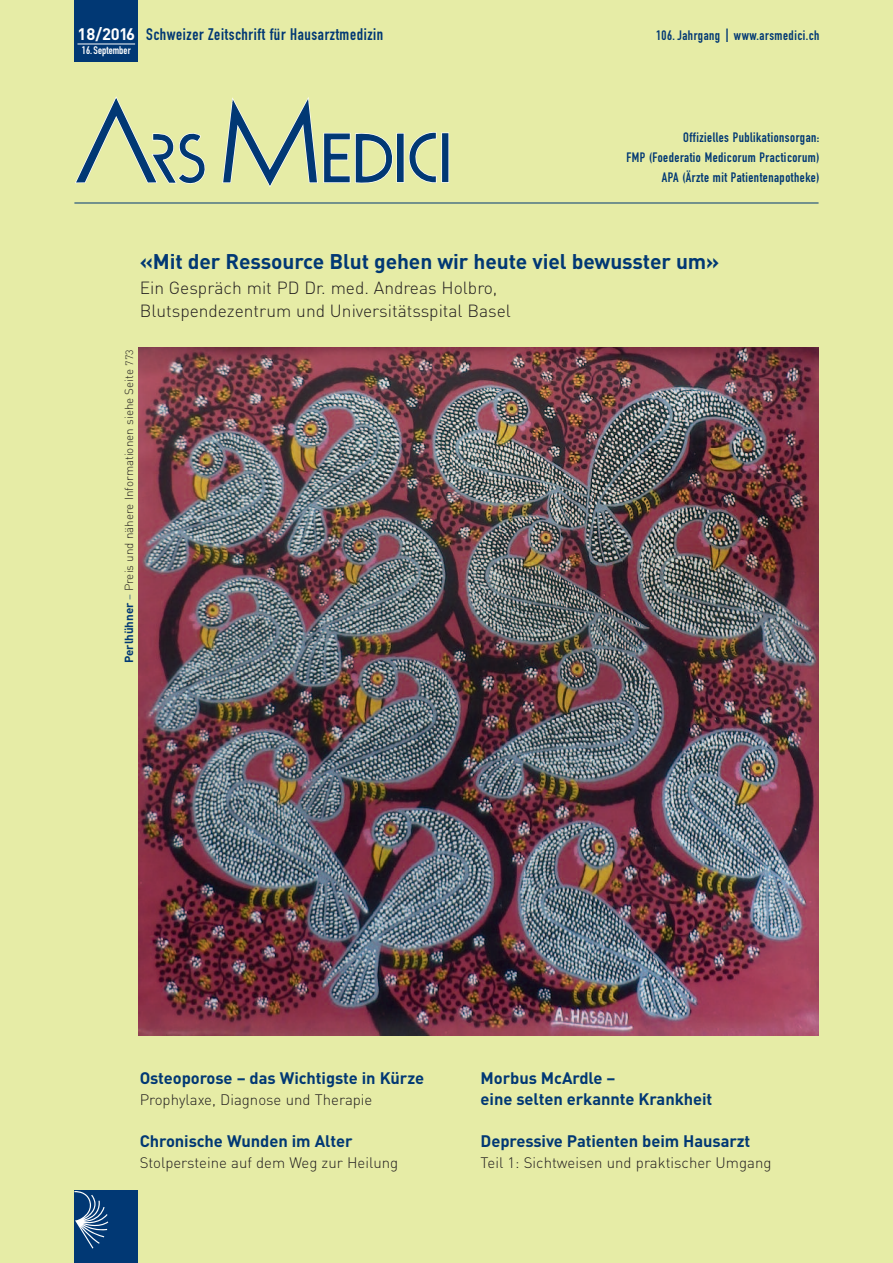
<style>
.page{position:relative;width:893px;height:1263px;background:#e6eca6}
.page>*{position:absolute;margin:0;border:0;box-sizing:border-box;transform-origin:0 0}
.t1{font:700 21px "DIN";letter-spacing:-.005em;color:#013874}
.t2{font:300 17.4px/22.5px "DIN";color:#231f20}
.t3{font:700 16.5px/21px "DIN";letter-spacing:-.005em;color:#013874}
.t4{font:16.5px "DIN Engschrift";letter-spacing:.035em;color:#013874}
.t5{font:300 15px "DIN";color:#231f20}
.t6{font:13.5px/20.2px "DIN Engschrift";letter-spacing:.035em;color:#013874;text-align:right}
.t7{font:300 11.7px "DIN";color:#231f20}
.t8{font:10.8px "DIN Engschrift";letter-spacing:.005em;color:#fff}
.s1{font-family:"DIN";font-weight:700;color:#fff}
.s2{font-size:18.9px}
.s3{font-weight:700;color:#013874}
.s4{color:#013874}
.s5{font-size:10.5px}
</style>
<div class="page">
<hr style="left:74px;top:203px;width:745px;height:1px;background:#013874">
<div style="left:74px;top:1191px;width:64px;height:72px;background:#013874"></div>
<svg style="left:74px;top:1191px;width:34px;height:57px"></svg>
<div style="left:441px;top:133px;width:8px;height:50px;border:3px solid #fff"></div>
<div style="left:396px;top:133px;width:8px;height:50px;border:3px solid #fff"></div>
<svg style="left:408px;top:132px;width:29px;height:51px"></svg>
<div style="left:443px;top:134px;width:5px;height:47px;background:#013874"></div>
<div style="left:442px;top:133px;width:6px;height:49px;border:1px solid #013874"></div>
<div style="left:398px;top:134px;width:5px;height:47px;background:#013874"></div>
<div style="left:397px;top:134px;width:7px;height:48px;border:1px solid #013874"></div>
<svg style="left:75px;top:96px;width:130px;height:88px"></svg>
<svg style="left:222px;top:97px;width:170px;height:90px"></svg>
<div style="left:74px;top:0;width:64px;height:62px;background:#013874"></div>
<hr style="left:77px;top:44px;width:58px;height:1px;background:#fff">
<img style="left:138px;top:348px;width:680px;height:687px">
<p class="t4" style="left:77px;top:28px;width:307px"><span class="s1">18/2016</span> Schweizer Zeitschrift für Hausarztmedizin</p>
<p class="t8" style="left:82px;top:47px;width:50px">16. September</p>
<p class="t6" style="left:656px;top:26px;width:165px">106. Jahrgang <span class="s2">I</span> www.arsmedici.ch</p>
<p class="t6" style="left:626px;top:128px;width:195px">Offizielles Publikationsorgan:<br>FMP (Foederatio Medicorum Practicorum)<br>APA (Ärzte mit Patientenapotheke)</p>
<p class="t1" style="left:140px;top:249px;width:581px">«Mit der Ressource Blut gehen wir heute viel bewusster um»</p>
<p class="t2" style="left:140px;top:277px;width:373px">Ein Gespräch mit PD Dr. med. Andreas Holbro,<br>Blutspendezentrum und Universitätsspital Basel</p>
<p class="t7" style="left:122px;top:663px;width:315px;rotate:-90deg"><span class="s3">Perlhühner</span> <span class="s4">–</span> Preis und nähere Informationen siehe Seite <span class="s5">773</span></p>
<p class="t3" style="left:140px;top:1068px;width:286px">Osteoporose – das Wichtigste in Kürze</p>
<p class="t5" style="left:140px;top:1091px;width:234px">Prophylaxe, Diagnose und Therapie</p>
<p class="t3" style="left:140px;top:1131px;width:214px">Chronische Wunden im Alter</p>
<p class="t5" style="left:140px;top:1154px;width:260px">Stolpersteine auf dem Weg zur Heilung</p>
<p class="t3" style="left:481px;top:1068px;width:233px">Morbus McArdle –<br>eine selten erkannte Krankheit</p>
<p class="t3" style="left:481px;top:1131px;width:271px">Depressive Patienten beim Hausarzt</p>
<p class="t5" style="left:481px;top:1154px;width:292px">Teil 1: Sichtweisen und praktischer Umgang</p>
</div>
